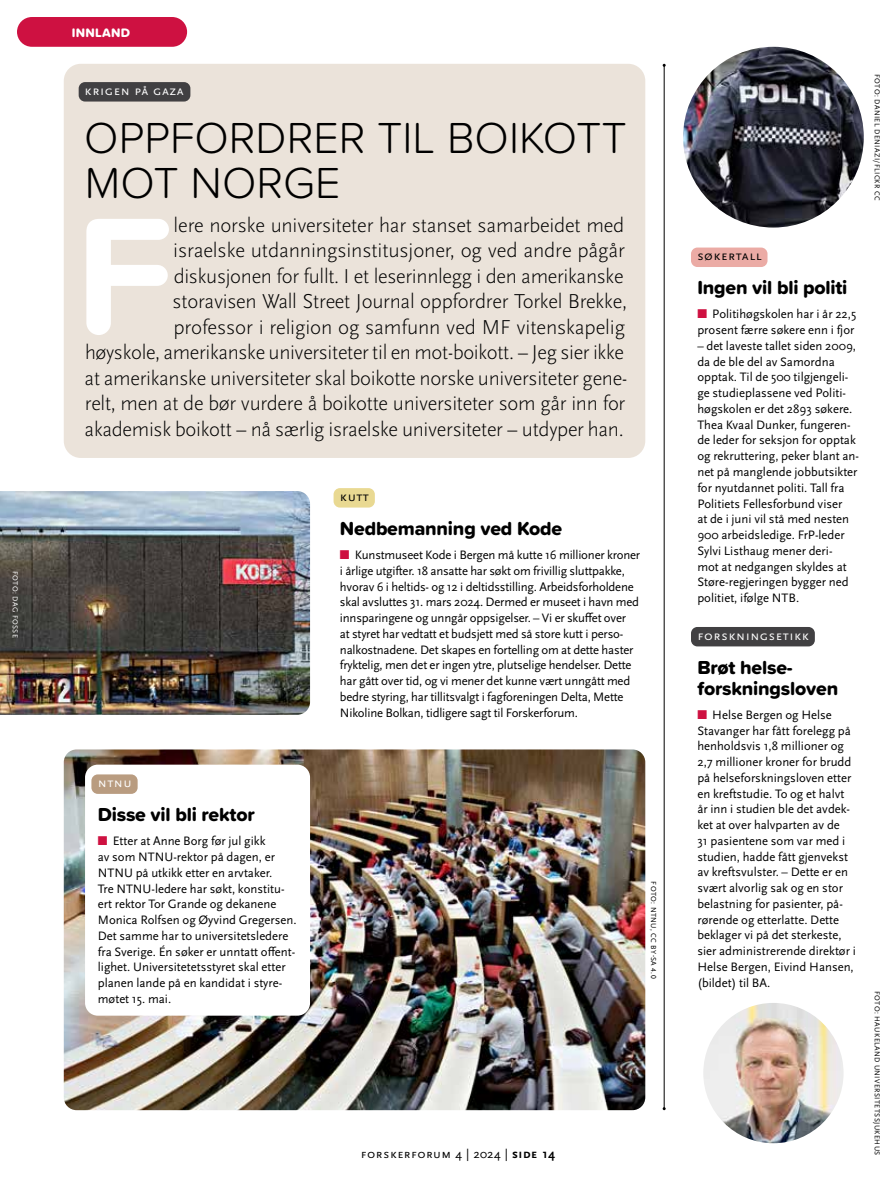
<style>
.page{position:relative;width:893px;height:1191px;background:#fff}
.page>*{position:absolute;margin:0;border:0;box-sizing:border-box;transform-origin:0 0}
.t1{font:700 172.35px "Proxima Soft";color:#fff}
.t2{font:300 45px/45px "Proxima Soft";color:#000}
.t3{font:300 21px/25.5px "Scala Sans OT";letter-spacing:-.015em;color:#000;text-align:right}
.t4{font:19.5px/21px "Proxima Soft Extrabld";letter-spacing:-.01em;color:#000}
.t5{font:13.5px "Scala Sans OT";letter-spacing:.04em;color:#fff}
.t6{font:13.5px "Scala Sans OT";letter-spacing:.04em;color:#000}
.t7{font:12.75px/15.8px "Scala Sans OT";color:#000}
.t8{font:12.75px "Scala Sans OT";letter-spacing:.04em;color:#000}
.t9{font:12.75px "Proxima Soft Extrabld";letter-spacing:.02em;color:#fff}
.t10{font:7.5px "Scala Sans OT";letter-spacing:.05em;color:#000}
.t11{font:7.5px "Scala Sans OT";letter-spacing:.05em;color:#fff}
.s1{color:#ce1141}
.s2{font-weight:700}
</style>
<div class="page">
<div style="left:64px;top:64px;width:581px;height:394px;background:#ebe3da;border-radius:17px"></div>
<div style="left:79px;top:82px;width:111px;height:20px;background:#414042;border-radius:6px"></div>
<hr style="left:664px;top:65px;width:1px;height:1043px;background:#000">
<div style="left:691px;top:627px;width:124px;height:19px;background:#414042;border-radius:6px"></div>
<div style="left:334px;top:488px;width:41px;height:19px;background:#e9d992;border-radius:6px"></div>
<div style="left:691px;top:247px;width:76px;height:20px;background:#ebaba5;border-radius:6px"></div>
<img style="left:64px;top:749px;width:581px;height:361px">
<div style="left:85px;top:764px;width:225px;height:251px;background:#fff;border-radius:13px"></div>
<div style="left:91px;top:774px;width:47px;height:20px;background:#b99c80;border-radius:6px"></div>
<img style="left:0;top:491px;width:310px;height:223px">
<img style="left:683px;top:47px;width:181px;height:180px;border-radius:90px">
<img style="left:703px;top:1003px;width:140px;height:140px;border-radius:70px">
<div style="left:17px;top:17px;width:170px;height:30px;background:#ce1141;border-radius:15px"></div>
<p class="t11" style="left:19px;top:571px;width:68px;rotate:90deg">FOTO: DAG FOSSE</p>
<p class="t9" style="left:72px;top:23px;width:60px">INNLAND</p>
<p class="t5" style="left:85px;top:83px;width:100px">Krigen på Gaza</p>
<h2 class="t2" style="left:84px;top:113px;width:544px">OPPFORDRER TIL BOIKOTT<br>MOT NORGE</h2>
<h1 class="t1" style="left:75px;top:146px;width:100px">F</h1>
<p class="t3" style="left:85px;top:213px;width:544px">lere norske universiteter har stanset samarbeidet med<br>israelske utdanningsinstitusjoner, og ved andre pågår diskusjonen for fullt. I et leserinnlegg i den amerikanske<br>storavisen Wall Street Journal oppfordrer Torkel Brekke,<br>professor i religion og samfunn ved MF vitenskapelig<br>høyskole, amerikanske universiteter til en mot-boikott. – Jeg sier ikke at amerikanske universiteter skal boikotte norske universiteter gene&shy;relt, men at de bør vurdere å boikotte universiteter som går inn for akademisk boikott – nå særlig israelske universiteter – utdyper han.</p>
<p class="t6" style="left:340px;top:489px;width:31px">Kutt</p>
<h3 class="t4" style="left:340px;top:517px;width:224px">Nedbemanning ved Kode</h3>
<p class="t7" style="left:340px;top:547px;width:302px"><span class="s1">■</span> Kunstmuseet Kode i Bergen må kutte 16 millioner kroner i årlige utgifter. 18 ansatte har søkt om frivillig sluttpakke, hvorav 6 i heltids- og 12 i deltidsstilling. Arbeidsforholdene skal avsluttes 31. mars 2024. Dermed er museet i havn med innsparingene og unngår oppsigelser. – Vi er skuffet over<br>at styret har vedtatt et budsjett med så store kutt i perso&shy;nalkostnadene. Det skapes en fortelling om at dette haster fryktelig, men det er ingen ytre, plutselige hendelser. Dette har gått over tid, og vi mener det kunne vært unngått med bedre styring, har tillitsvalgt i fagforeningen Delta, Mette Nikoline Bolkan, tidligere sagt til Forskerforum.</p>
<p class="t5" style="left:98px;top:775px;width:9px">NTNU</p>
<h3 class="t4" style="left:98px;top:803px;width:158px">Disse vil bli rektor</h3>
<p class="t7" style="left:98px;top:833px;width:200px"><span class="s1">■</span> Etter at Anne Borg før jul gikk<br>av som NTNU-rektor på dagen, er NTNU på utkikk etter en arvtaker.<br>Tre NTNU-ledere har søkt, konstitu&shy;ert rektor Tor Grande og dekanene Monica Rolfsen og Øyvind Gregersen.<br>Det samme har to universitetsledere fra Sverige. Én søker er unntatt offent&shy;lighet. Universitetetsstyret skal etter planen lande på en kandidat i styre&shy;møtet 15. mai.</p>
<p class="t10" style="left:658px;top:881px;width:98px;rotate:90deg">FOTO: NTNU, CC BY-SA 4.0</p>
<p class="t8" style="left:361px;top:1146px;width:195px">forskerforum 4 | 2024 | <span class="s2">side 14</span></p>
<p class="t10" style="left:881px;top:74px;width:128px;rotate:90deg">FOTO: DANIEL DENIAZI/FLICKR CC</p>
<p class="t6" style="left:697px;top:249px;width:66px">Søkertall</p>
<h3 class="t4" style="left:697px;top:277px;width:152px">Ingen vil bli politi</h3>
<p class="t7" style="left:697px;top:307px;width:161px"><span class="s1">■</span> Politihøgskolen har i år 22,5 prosent færre søkere enn i fjor</p>
<p class="t7" style="left:697px;top:338px;width:163px">– det laveste tallet siden 2009, da de ble del av Samordna opptak. Til de 500 tilgjengeli&shy;ge studieplassene ved Politi&shy;høgskolen er det 2893 søkere.<br>Thea Kvaal Dunker, fungeren&shy;de leder for seksjon for opptak og rekruttering, peker blant an&shy;net på manglende jobbutsikter for nyutdannet politi. Tall fra<br>Politiets Fellesforbund viser<br>at de i juni vil stå med nesten<br>900 arbeidsledige. FrP-leder<br>Sylvi Listhaug mener deri-<br>mot at nedgangen skyldes at<br>Støre-regjeringen bygger ned politiet, ifølge NTB.</p>
<p class="t5" style="left:697px;top:628px;width:113px">Forskningsetikk</p>
<h3 class="t4" style="left:697px;top:656px;width:142px">Brøt helse&shy;forskningsloven</h3>
<p class="t7" style="left:697px;top:707px;width:160px"><span class="s1">■</span> Helse Bergen og Helse<br>Stavanger har fått forelegg på henholdsvis 1,8 millioner og<br>2,7 millioner kroner for brudd på helseforskningsloven etter en kreftstudie. To og et halvt år inn i studien ble det avdek&shy;ket at over halvparten av de<br>31 pasientene som var med i studien, hadde fått gjenvekst av kreftsvulster. – Dette er en svært alvorlig sak og en stor belastning for pasienter, på&shy;rørende og etterlatte. Dette beklager vi på det sterkeste, sier administrerende direktør i<br>Helse Bergen, Eivind Hansen, (bildet) til BA.</p>
<p class="t10" style="left:881px;top:991px;width:166px;rotate:90deg">FOTO: HAUKELAND UNIVERSITETSSJUKEHUS</p>
</div>
